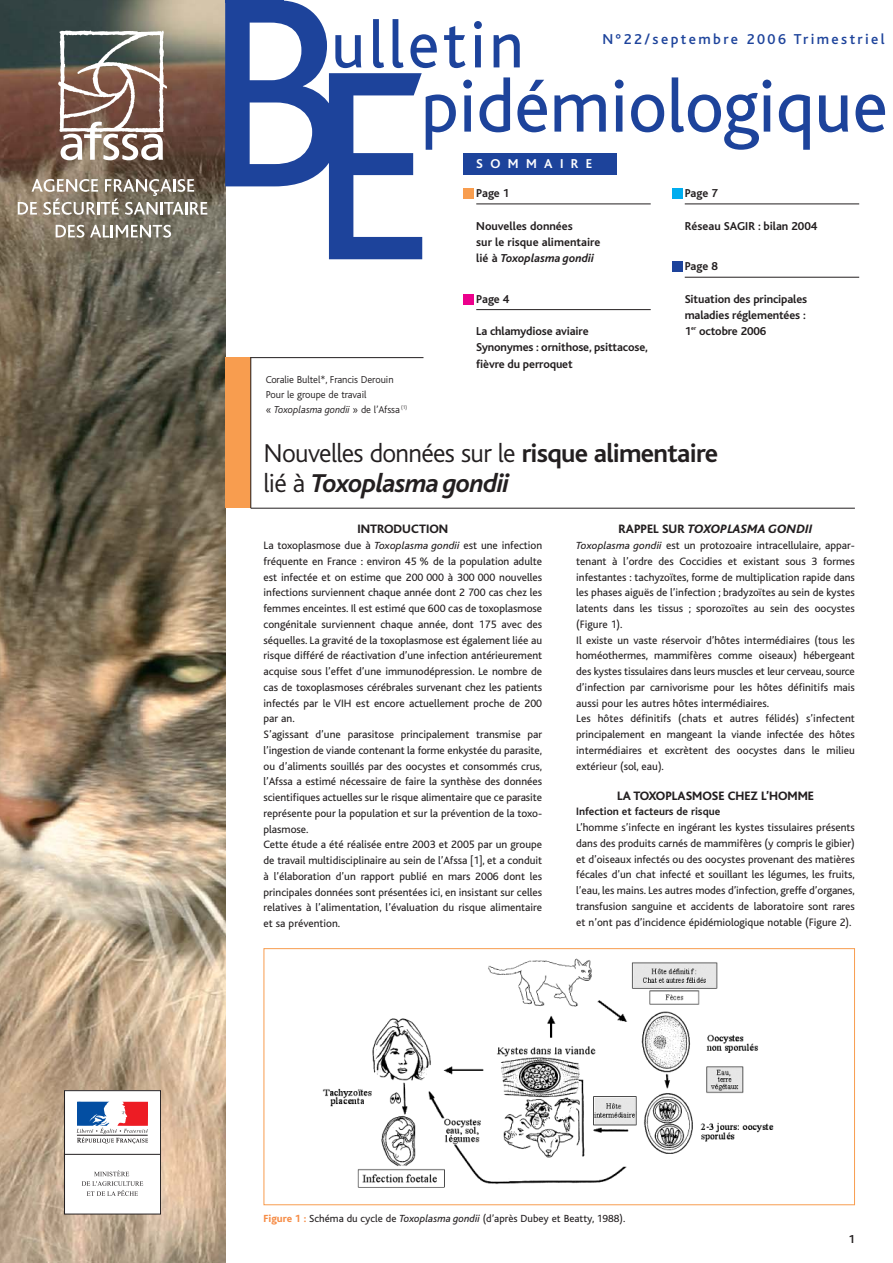
<style>
.page{position:relative;width:893px;height:1263px;background:#fff}
.page>*{position:absolute;margin:0;border:0;box-sizing:border-box;transform-origin:0 0}
.t1{font:282.45px "Bliss";color:#1d439b}
.t2{font:76.5px "Bliss";color:#1d439b}
.t3{font:68.25px "Bliss";letter-spacing:.05em;color:#1d439b}
.t4{font:300 27px/30px "Bliss";letter-spacing:-.025em;color:#231f20}
.t5{font:500 15px "Bliss";letter-spacing:.16em;color:#1d439b}
.t6{font:700 13.5px "Bliss";letter-spacing:.545em;color:#fff}
.t7{font:800 12.75px "Bliss";color:#231f20}
.t8{font:italic 800 12.75px "Bliss";color:#231f20}
.t9{font:700 12px/16.2px "Bliss";letter-spacing:-.01em;color:#231f20}
.t10{font:11.25px/15.8px "Bliss";color:#231f20}
.t11{font:700 11.25px "Bliss";color:#231f20}
.t12{font:10.8px "Bliss";color:#231f20}
.t13{font:300 10.5px/15px "Bliss";letter-spacing:-.005em;color:#231f20}
.s1{font-style:italic}
.s2{font-weight:700}
.s3{font-weight:700;font-style:italic}
.s4{font-style:italic;font-size:10.8px}
.s5{font-style:normal}
.s6{font-weight:800;color:#f68c46}
</style>
<div class="page">
<img style="left:0;top:0;width:225px;height:1263px">
<svg style="left:58px;top:30px;width:109px;height:130px"></svg>
<svg style="left:56px;top:225px;width:28px;height:13px"></svg>
<svg style="left:90px;top:225px;width:81px;height:13px"></svg>
<svg style="left:18px;top:179px;width:189px;height:36px"></svg>
<div style="left:64px;top:1091px;width:96px;height:123px;background:#fff"></div>
<div style="left:64px;top:1091px;width:97px;height:123px;border:1px solid #231f20"></div>
<svg style="left:77px;top:1102px;width:71px;height:42px"></svg>
<hr style="left:64px;top:1154px;width:96px;height:1px;background:#231f20">
<svg style="left:82px;top:1170px;width:61px;height:26px"></svg>
<div style="left:463px;top:153px;width:153px;height:22px;background:#1d439b"></div>
<hr style="left:476px;top:204px;width:174px;height:1px;background:#231f20">
<hr style="left:476px;top:309px;width:174px;height:1px;background:#231f20">
<hr style="left:684px;top:204px;width:175px;height:1px;background:#231f20">
<hr style="left:684px;top:277px;width:175px;height:1px;background:#231f20">
<div style="left:225px;top:357px;width:26px;height:151px;background:#f89d4f"></div>
<div style="left:463px;top:188px;width:11px;height:10px;background:#f89d4f"></div>
<div style="left:672px;top:188px;width:10px;height:10px;background:#00adef"></div>
<div style="left:672px;top:262px;width:10px;height:10px;background:#1d439b"></div>
<div style="left:462px;top:294px;width:11px;height:11px;background:#ec008c"></div>
<hr style="left:250px;top:357px;width:173px;height:1px;background:#231f20">
<hr style="left:251px;top:508px;width:603px;height:1px;background:#231f20">
<hr style="left:250px;top:357px;width:1px;height:151px;background:#231f20">
<img style="left:322px;top:958px;width:452px;height:230px">
<div style="left:263px;top:948px;width:591px;height:257px;border:1px solid #f89d4f"></div>
<hr style="left:225px;top:0;width:58px;height:2px;background:#1d439b">
<h1 class="t1" style="left:203px;top:22px;width:234px">BE</h1>
<h3 class="t3" style="left:331px;top:19px;width:194px">ulletin</h3>
<h3 class="t5" style="left:602px;top:33px;width:284px">N°22/septembre 2006 Trimestriel</h3>
<h2 class="t2" style="left:421px;top:77px;width:468px">pidémiologique</h2>
<p class="t6" style="left:476px;top:159px;width:117px">SOMMAIRE</p>
<p class="t9" style="left:476px;top:186px;width:35px">Page 1</p>
<p class="t9" style="left:476px;top:219px;width:125px">Nouvelles données<br>sur le risque alimentaire lié à <span class="s1">Toxoplasma gondii</span></p>
<p class="t9" style="left:476px;top:292px;width:35px">Page 4</p>
<p class="t9" style="left:476px;top:324px;width:173px">La chlamydiose aviaire<br>Synonymes : ornithose, psittacose, fièvre du perroquet</p>
<p class="t9" style="left:684px;top:186px;width:35px">Page 7</p>
<p class="t9" style="left:684px;top:219px;width:134px">Réseau SAGIR : bilan 2004</p>
<p class="t9" style="left:684px;top:260px;width:35px">Page 8</p>
<p class="t9" style="left:684px;top:292px;width:124px;text-align:justify">Situation des principales maladies réglementées :<br>1<sup>er</sup> octobre 2006</p>
<p class="t13" style="left:266px;top:372px;width:143px">Coralie Bultel*, Francis Derouin<br>Pour le groupe de travail<br>« <span class="s1">Toxoplasma gondii</span> » de l’Afssa <sup>(1)</sup></p>
<h3 class="t4" style="left:263px;top:439px;width:456px">Nouvelles données sur le <span class="s2">risque alimentaire </span>lié à <span class="s3">Toxoplasma gondii</span></h3>
<p class="t7" style="left:357px;top:524px;width:92px">INTRODUCTION</p>
<p class="t10" style="left:263px;top:539px;width:280px">La toxoplasmose due à <span class="s4">Toxoplasma gondii</span> est une infection fréquente en France : environ 45 % de la population adulte est infectée et on estime que 200 000 à 300 000 nouvelles infections surviennent chaque année dont 2 700 cas chez les femmes enceintes. Il est estimé que 600 cas de toxoplasmose congénitale surviennent chaque année, dont 175 avec des séquelles. La gravité de la toxoplasmose est également liée au risque différé de réactivation d’une infection antérieurement acquise sous l’effet d’une immunodépression. Le nombre de cas de toxoplasmoses cérébrales survenant chez les patients infectés par le VIH est encore actuellement proche de 200 par an.<br>S’agissant d’une parasitose principalement transmise par l’ingestion de viande contenant la forme enkystée du parasite, ou d’aliments souillés par des oocystes et consommés crus, l’Afssa a estimé nécessaire de faire la synthèse des données scientifiques actuelles sur le risque alimentaire que ce parasite représente pour la population et sur la prévention de la toxo&shy;plasmose.<br>Cette étude a été réalisée entre 2003 et 2005 par un groupe de travail multidisciplinaire au sein de l’Afssa [1], et a conduit à l’élaboration d’un rapport publié en mars 2006 dont les principales données sont présentées ici, en insistant sur celles relatives à l’alimentation, l’évaluation du risque alimentaire et sa prévention.</p>
<p class="t8" style="left:618px;top:524px;width:195px"><span class="s5">RAPPEL SUR</span> TOXOPLASMA GONDII</p>
<p class="t10" style="left:576px;top:539px;width:280px"><span class="s4">Toxoplasma gondii</span> est un protozoaire intracellulaire, appar&shy;tenant à l’ordre des Coccidies et existant sous 3 formes infestantes : tachyzoïtes, forme de multiplication rapide dans les phases aiguës de l’infection ; bradyzoïtes au sein de kystes latents dans les tissus ; sporozoïtes au sein des oocystes (Figure 1).<br>Il existe un vaste réservoir d’hôtes intermédiaires (tous les homéothermes, mammifères comme oiseaux) hébergeant des kystes tissulaires dans leurs muscles et leur cerveau, source d’infection par carnivorisme pour les hôtes définitifs mais aussi pour les autres hôtes intermédiaires.<br>Les hôtes définitifs (chats et autres félidés) s’infectent principalement en mangeant la viande infectée des hôtes intermédiaires et excrètent des oocystes dans le milieu extérieur (sol, eau).</p>
<p class="t7" style="left:617px;top:791px;width:198px">LA TOXOPLASMOSE CHEZ L’HOMME</p>
<p class="t11" style="left:576px;top:807px;width:145px">Infection et facteurs de risque</p>
<p class="t10" style="left:576px;top:821px;width:280px;text-align:justify">L’homme s’infecte en ingérant les kystes tissulaires présents dans des produits carnés de mammifères (y compris le gibier) et d’oiseaux infectés ou des oocystes provenant des matières fécales d’un chat infecté et souillant les légumes, les fruits, l’eau, les mains. Les autres modes d’infection, greffe d’organes, transfusion sanguine et accidents de laboratoire sont rares et n’ont pas d’incidence épidémiologique notable (Figure 2).</p>
<p class="t12" style="left:263px;top:1215px;width:363px"><span class="s6">Figure 1 :</span> Schéma du cycle de <span class="s1">Toxoplasma gondii</span> (d’après Dubey et Beatty, 1988).</p>
<p class="t9" style="left:848px;top:1232px;width:8px">1</p>
</div>
